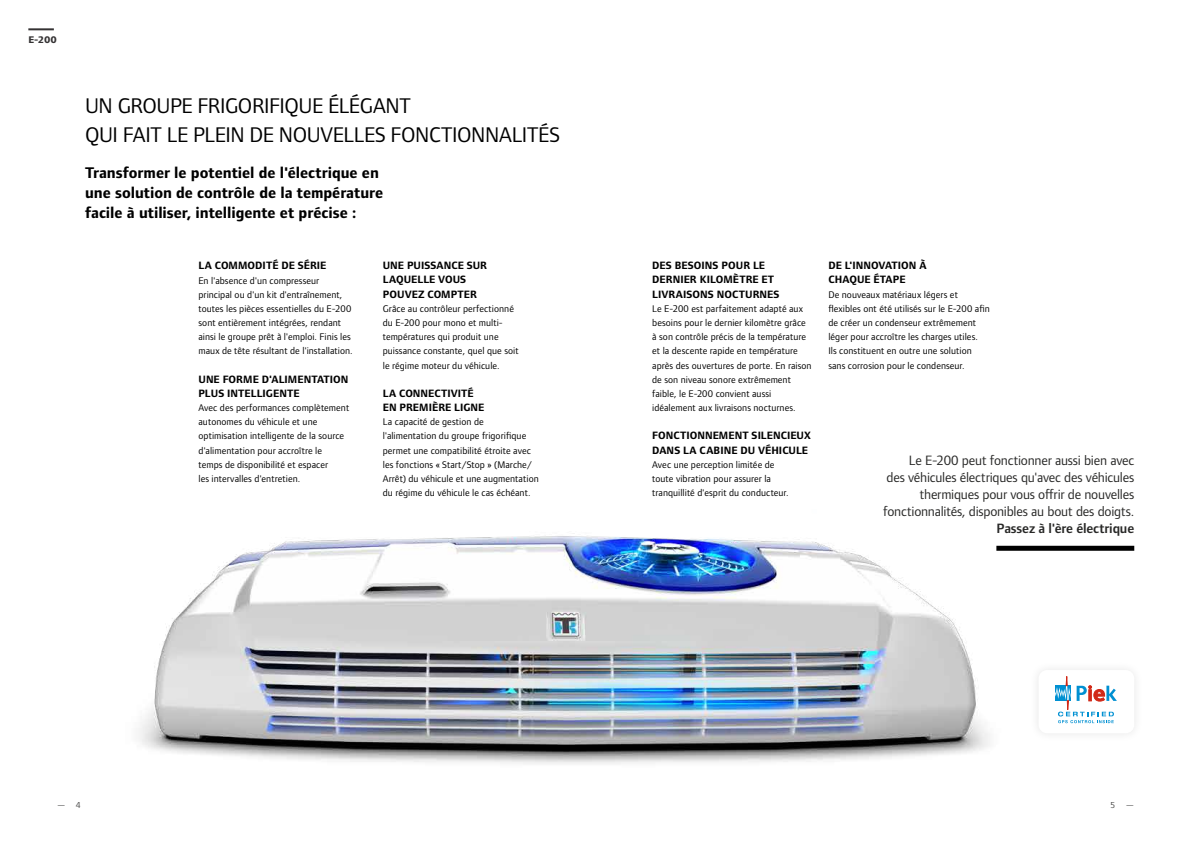
<style>
.page{position:relative;width:1191px;height:842px;background:#fff}
.page>*{position:absolute;margin:0;border:0;box-sizing:border-box;transform-origin:0 0}
.t1{font:22px/28.3px "Foundry Form Sans";letter-spacing:-.02em;color:#000}
.t2{font:700 16px/20px "Foundry Form Sans";letter-spacing:-.005em;color:#000}
.t3{font:14px/17px "Foundry Form Sans";letter-spacing:-.015em;color:#282827;text-align:right}
.t4{font:600 14px "Foundry Form Sans";letter-spacing:-.01em;color:#282827}
.t5{font:700 11px/14.2px "Foundry Form Sans";letter-spacing:.005em;color:#000}
.t6{font:10px/14.2px "Foundry Form Sans";letter-spacing:.005em;color:#000}
.t7{font:800 10px "Foundry Form Sans";color:#343233}
.t8{font:9px "Foundry Form Sans";color:#4a4a49}
</style>
<div class="page">
<hr style="left:28px;top:28px;width:26px;height:2px;background:#343233">
<img style="left:139px;top:533px;width:913px;height:231px">
<div style="left:996px;top:546px;width:138px;height:5px;background:#000"></div>
<div style="left:1029px;top:660px;width:114px;height:82px;background:#fbfbfb"></div>
<div style="left:1038px;top:670px;width:96px;height:63px;background:#fff;border-radius:9px"></div>
<svg style="left:1055px;top:676px;width:61px;height:47px"></svg>
<p class="t7" style="left:28px;top:34px;width:30px">E-200</p>
<h1 class="t1" style="left:85px;top:92px;width:476px">UN GROUPE FRIGORIFIQUE ÉLÉGANT<br>QUI FAIT LE PLEIN DE NOUVELLES FONCTIONNALITÉS</h1>
<h2 class="t2" style="left:85px;top:163px;width:300px">Transformer le potentiel de l'électrique en une solution de contrôle de la température facile à utiliser, intelligente et précise :</h2>
<p class="t5" style="left:198px;top:259px;width:129px">LA COMMODITÉ DE SÉRIE</p>
<p class="t6" style="left:198px;top:273px;width:156px">En l'absence d'un compresseur principal ou d'un kit d'entraînement, toutes les pièces essentielles du E-200 sont entièrement intégrées, rendant ainsi le groupe prêt à l'emploi. Finis les maux de tête résultant de l'installation.</p>
<p class="t5" style="left:198px;top:372px;width:152px">UNE FORME D'ALIMENTATION<br>PLUS INTELLIGENTE</p>
<p class="t6" style="left:198px;top:401px;width:152px">Avec des performances complètement autonomes du véhicule et une optimisation intelligente de la source d'alimentation pour accroître le<br>temps de disponibilité et espacer<br>les intervalles d'entretien.</p>
<p class="t5" style="left:383px;top:259px;width:106px">UNE PUISSANCE SUR<br>LAQUELLE VOUS<br>POUVEZ COMPTER</p>
<p class="t6" style="left:383px;top:301px;width:137px">Grâce au contrôleur perfectionné du E-200 pour mono et multi&shy;températures qui produit une puissance constante, quel que soit le régime moteur du véhicule.</p>
<p class="t5" style="left:383px;top:386px;width:103px">LA CONNECTIVITÉ<br>EN PREMIÈRE LIGNE</p>
<p class="t6" style="left:383px;top:415px;width:157px">La capacité de gestion de l'alimentation du groupe frigorifique permet une compatibilité étroite avec les fonctions « Start/Stop » (Marche/ Arrêt) du véhicule et une augmentation du régime du véhicule le cas échéant.</p>
<p class="t5" style="left:652px;top:259px;width:129px">DES BESOINS POUR LE<br>DERNIER KILOMÈTRE ET<br>LIVRAISONS NOCTURNES</p>
<p class="t6" style="left:652px;top:301px;width:161px">Le E-200 est parfaitement adapté aux besoins pour le dernier kilomètre grâce à son contrôle précis de la température et la descente rapide en température après des ouvertures de porte. En raison de son niveau sonore extrêmement faible, le E-200 convient aussi idéalement aux livraisons nocturnes.</p>
<p class="t5" style="left:652px;top:429px;width:160px">FONCTIONNEMENT SILENCIEUX<br>DANS LA CABINE DU VÉHICULE</p>
<p class="t6" style="left:652px;top:457px;width:138px">Avec une perception limitée de toute vibration pour assurer la tranquillité d'esprit du conducteur.</p>
<p class="t5" style="left:828px;top:259px;width:100px">DE L'INNOVATION À<br>CHAQUE ÉTAPE</p>
<p class="t6" style="left:828px;top:287px;width:163px">De nouveaux matériaux légers et flexibles ont été utilisés sur le E-200 afin de créer un condenseur extrêmement léger pour accroître les charges utiles.<br>Ils constituent en outre une solution sans corrosion pour le condenseur.</p>
<h3 class="t3" style="left:883px;top:452px;width:252px">Le E-200 peut fonctionner aussi bien avec<br>des véhicules électriques qu'avec des véhicules thermiques pour vous offrir de nouvelles fonctionnalités, disponibles au bout des doigts.</h3>
<h3 class="t4" style="left:996px;top:520px;width:139px">Passez à l'ère électrique</h3>
<p class="t8" style="left:57px;top:800px;width:25px">— 4</p>
<p class="t8" style="left:1110px;top:800px;width:25px">5 —</p>
</div>
